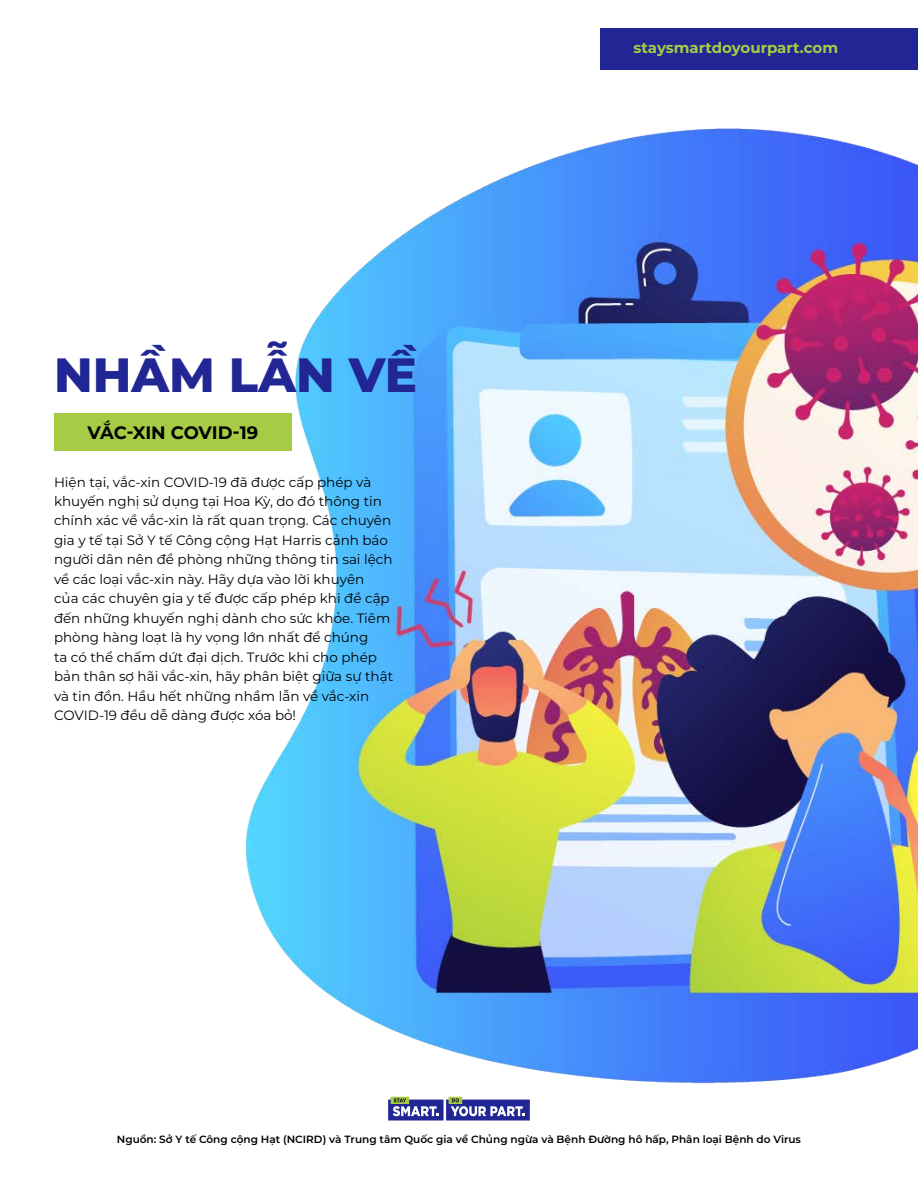
<style>
.page{position:relative;width:918px;height:1188px;background:#fff}
.page>*{position:absolute;margin:0;border:0;box-sizing:border-box;transform-origin:0 0}
.t1{font:800 48px "Montserrat";color:#212694}
.t2{font:700 18px "Montserrat";letter-spacing:-.015em;color:#000}
.t3{font:700 15px "Montserrat";color:#a6cc45}
.t4{font:13.5px/19.5px "Montserrat";color:#000}
.t5{font:600 10.5px "Montserrat";color:#000}
</style>
<div class="page">
<img style="left:224px;top:128px;width:694px;height:969px">
<div style="left:54px;top:414px;width:238px;height:37px;background:#a6cc45"></div>
<div style="left:600px;top:28px;width:318px;height:41px;background:#212694"></div>
<svg style="left:388px;top:1097px;width:142px;height:24px"></svg>
<h1 class="t1" style="left:54px;top:340px;width:365px">NHẦM LẪN VỀ</h1>
<h2 class="t2" style="left:87px;top:420px;width:172px">VẮC-XIN COVID-19</h2>
<p class="t4" style="left:54px;top:471px;width:341px">Hiện tại, vắc-xin COVID-19 đã được cấp phép và khuyến nghị sử dụng tại Hoa Kỳ, do đó thông tin chính xác về vắc-xin là rất quan trọng. Các chuyên gia y tế tại Sở Y tế Công cộng Hạt Harris cảnh báo người dân nên đề phòng những thông tin sai lệch về các loại vắc-xin này. Hãy dựa vào lời khuyên<br>của các chuyên gia y tế được cấp phép khi đề cập đến những khuyến nghị dành cho sức khỏe. Tiêm phòng hàng loạt là hy vọng lớn nhất để chúng<br>ta có thể chấm dứt đại dịch. Trước khi cho phép bản thân sợ hãi vắc-xin, hãy phân biệt giữa sự thật và tin đồn. Hầu hết những nhầm lẫn về vắc-xin COVID-19 đều dễ dàng được xóa bỏ!</p>
<p class="t3" style="left:633px;top:37px;width:206px">staysmartdoyourpart.com</p>
<p class="t5" style="left:117px;top:1132px;width:686px">Nguồn: Sở Y tế Công cộng Hạt (NCIRD) và Trung tâm Quốc gia về Chủng ngừa và Bệnh Đường hô hấp, Phân loại Bệnh do Virus</p>
</div>
